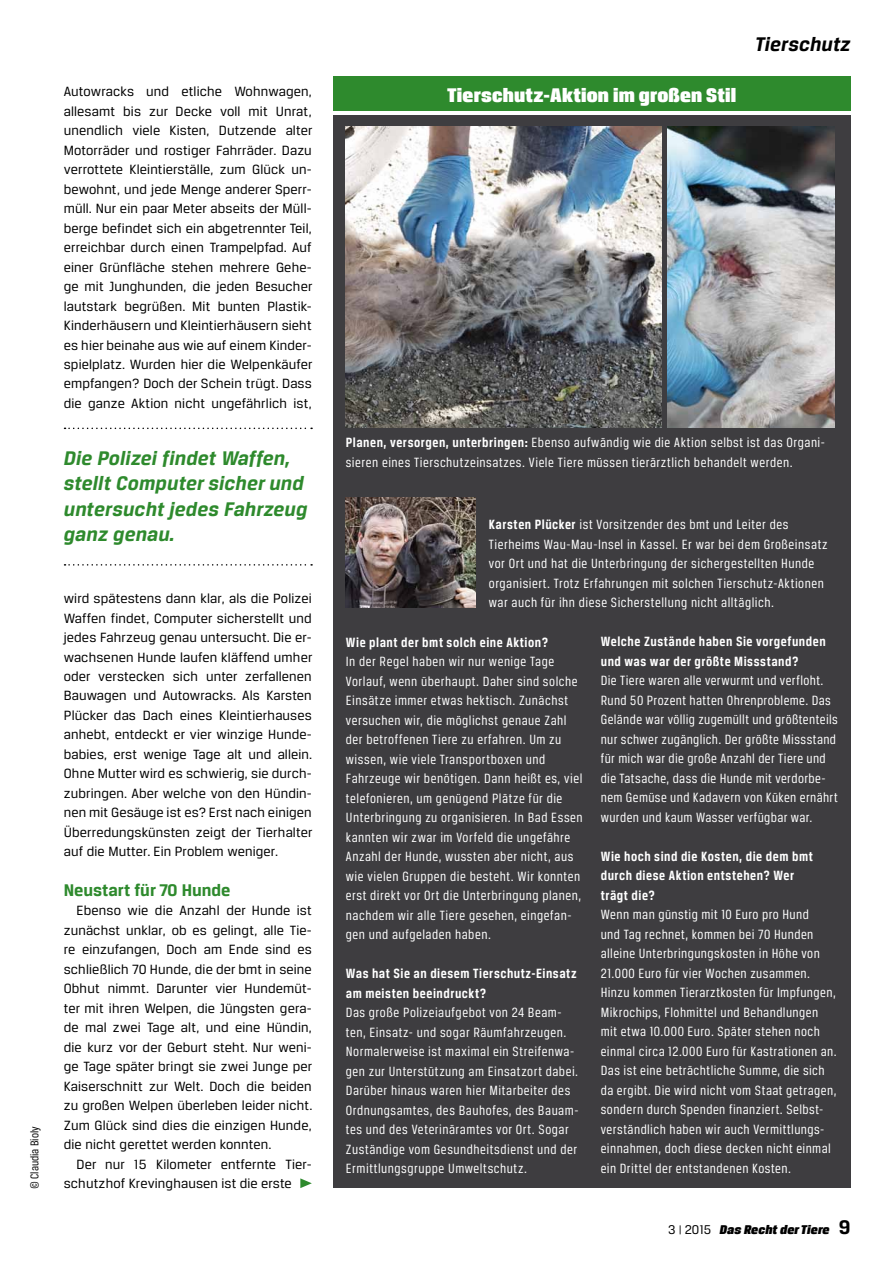
<style>
.page{position:relative;width:893px;height:1263px;background:#fff}
.page>*{position:absolute;margin:0;border:0;box-sizing:border-box;transform-origin:0 0}
.t1{font:italic 700 21px/25.5px "Breuer Text";letter-spacing:.01em;color:#2e8a2d}
.t2{font:21px "Breuer Headline";letter-spacing:.01em;color:#fff}
.t3{font:italic 700 21px "Breuer Text";letter-spacing:.01em;color:#000}
.t4{font:700 18px "Breuer Text";color:#2e8a2d}
.t5{font:14.25px/19.5px "Breuer Condensed";letter-spacing:.03em;color:#fff;scale:1.05 1}
.t6{font:14.25px/19.5px "Breuer Text";letter-spacing:.01em;color:#000;text-align:justify}
.t7{font:700 14.25px/19.5px "Breuer Condensed";letter-spacing:.035em;color:#fff;scale:1.05 1}
.t8{font:italic 13.5px "Breuer Headline";letter-spacing:.01em;color:#000}
.t9{font:12px "Breuer Condensed";color:#000;scale:1.05 1}
.s1{font-weight:700}
.s2{font-family:"Breuer Text";font-style:normal}
.s3{font-family:"Breuer Text";font-style:normal;font-size:10.95px}
.s4{font-family:"Breuer Text";font-weight:700;font-style:normal;font-size:21px}
</style>
<div class="page">
<svg style="left:65px;top:428px;width:247px;height:1px"></svg>
<svg style="left:65px;top:564px;width:247px;height:2px"></svg>
<div style="left:333px;top:116px;width:517px;height:1072px;background:#3e3d40"></div>
<div style="left:333px;top:77px;width:517px;height:34px;background:#2e8a2d"></div>
<img style="left:346px;top:126px;width:316px;height:302px">
<img style="left:667px;top:126px;width:168px;height:302px">
<svg style="left:300px;top:1178px;width:12px;height:10px"></svg>
<img style="left:345px;top:498px;width:131px;height:109px">
<p class="t9" style="left:28px;top:1189px;width:61px;rotate:-90deg">© Claudia Bioly</p>
<p class="t6" style="left:64px;top:81px;width:250px">Autowracks und etliche Wohnwagen, allesamt bis zur Decke voll mit Unrat, unendlich viele Kisten, Dutzende alter Motorräder und rostiger Fahrräder. Dazu verrottete Kleintierställe, zum Glück un&shy;bewohnt, und jede Menge anderer Sperr&shy;müll. Nur ein paar Meter abseits der Müll&shy;berge befindet sich ein abgetrennter Teil, erreichbar durch einen Trampelpfad. Auf einer Grünfläche stehen mehrere Gehe&shy;ge mit Junghunden, die jeden Besucher lautstark begrüßen. Mit bunten Plastik-Kinderhäusern und Kleintierhäusern sieht es hier beinahe aus wie auf einem Kinder&shy;spielplatz. Wurden hier die Welpenkäufer empfangen? Doch der Schein trügt. Dass die ganze Aktion nicht ungefährlich ist,</p>
<h1 class="t1" style="left:64px;top:445px;width:245px">Die Polizei findet Waffen, stellt Computer sicher und untersucht jedes Fahrzeug ganz genau.</h1>
<p class="t6" style="left:64px;top:588px;width:250px">wird spätestens dann klar, als die Polizei Waffen findet, Computer sicherstellt und jedes Fahrzeug genau untersucht. Die er&shy;wachsenen Hunde laufen kläffend umher oder verstecken sich unter zerfallenen Bauwagen und Autowracks. Als Karsten Plücker das Dach eines Kleintierhauses anhebt, entdeckt er vier winzige Hunde&shy;babies, erst wenige Tage alt und allein.<br>Ohne Mutter wird es schwierig, sie durch&shy;zubringen. Aber welche von den Hündin&shy;nen mit Gesäuge ist es? Erst nach einigen Überredungskünsten zeigt der Tierhalter auf die Mutter. Ein Problem weniger.</p>
<p class="t4" style="left:64px;top:879px;width:168px">Neustart für 70 Hunde</p>
<p class="t6" style="left:64px;top:900px;width:250px;text-indent:13px">Ebenso wie die Anzahl der Hunde ist zunächst unklar, ob es gelingt, alle Tie&shy;re einzufangen, Doch am Ende sind es schließlich 70 Hunde, die der bmt in seine Obhut nimmt. Darunter vier Hundemüt&shy;ter mit ihren Welpen, die Jüngsten gera&shy;de mal zwei Tage alt, und eine Hündin, die kurz vor der Geburt steht. Nur weni&shy;ge Tage später bringt sie zwei Junge per Kaiserschnitt zur Welt. Doch die beiden zu großen Welpen überleben leider nicht.<br>Zum Glück sind dies die einzigen Hunde, die nicht gerettet werden konnten.</p>
<p class="t6" style="left:77px;top:1154px;width:237px">Der nur 15 Kilometer entfernte Tier-</p>
<p class="t6" style="left:64px;top:1173px;width:230px">schutzhof Krevinghausen ist die erste</p>
<h1 class="t2" style="left:447px;top:83px;width:291px">Tierschutz-Aktion im großen Stil</h1>
<h1 class="t3" style="left:755px;top:32px;width:97px">Tierschutz</h1>
<p class="t5" style="left:346px;top:432px;width:458px"><span class="s1">Planen, versorgen, unterbringen:</span> Ebenso aufwändig wie die Aktion selbst ist das Organi&shy;sieren eines Tierschutzeinsatzes. Viele Tiere müssen tierärztlich behandelt werden.</p>
<p class="t5" style="left:489px;top:515px;width:324px"><span class="s1">Karsten Plücker</span> ist Vorsitzender des bmt und Leiter des Tierheims Wau-Mau-Insel in Kassel. Er war bei dem Großeinsatz vor Ort und hat die Unterbringung der sichergestellten Hunde organisiert. Trotz Erfahrungen mit solchen Tierschutz-Aktionen war auch für ihn diese Sicherstellung nicht alltäglich.</p>
<p class="t7" style="left:346px;top:632px;width:194px">Wie plant der bmt solch eine Aktion?</p>
<p class="t5" style="left:346px;top:651px;width:227px">In der Regel haben wir nur wenige Tage Vorlauf, wenn überhaupt. Daher sind solche Einsätze immer etwas hektisch. Zunächst versuchen wir, die möglichst genaue Zahl der betroffenen Tiere zu erfahren. Um zu wissen, wie viele Transportboxen und Fahrzeuge wir benötigen. Dann heißt es, viel telefonieren, um genügend Plätze für die Unterbringung zu organisieren. In Bad Essen kannten wir zwar im Vorfeld die ungefähre Anzahl der Hunde, wussten aber nicht, aus wie vielen Gruppen die besteht. Wir konnten erst direkt vor Ort die Unterbringung planen, nachdem wir alle Tiere gesehen, eingefan&shy;gen und aufgeladen haben.</p>
<p class="t7" style="left:346px;top:963px;width:221px">Was hat Sie an diesem Tierschutz-Einsatz am meisten beeindruckt?</p>
<p class="t5" style="left:346px;top:1002px;width:223px">Das große Polizeiaufgebot von 24 Beam&shy;ten, Einsatz- und sogar Räumfahrzeugen.<br>Normalerweise ist maximal ein Streifenwa&shy;gen zur Unterstützung am Einsatzort dabei.<br>Darüber hinaus waren hier Mitarbeiter des Ordnungsamtes, des Bauhofes, des Bauam&shy;tes und des Veterinäramtes vor Ort. Sogar Zuständige vom Gesundheitsdienst und der Ermittlungsgruppe Umweltschutz.</p>
<p class="t7" style="left:601px;top:632px;width:216px">Welche Zustände haben Sie vorgefunden und was war der größte Missstand?</p>
<p class="t5" style="left:601px;top:671px;width:227px">Die Tiere waren alle verwurmt und verfloht.<br>Rund 50 Prozent hatten Ohrenprobleme. Das Gelände war völlig zugemüllt und größtenteils nur schwer zugänglich. Der größte Missstand für mich war die große Anzahl der Tiere und die Tatsache, dass die Hunde mit verdorbe&shy;nem Gemüse und Kadavern von Küken ernährt wurden und kaum Wasser verfügbar war.</p>
<p class="t7" style="left:601px;top:846px;width:203px">Wie hoch sind die Kosten, die dem bmt durch diese Aktion entstehen? Wer trägt die?</p>
<p class="t5" style="left:601px;top:905px;width:226px">Wenn man günstig mit 10 Euro pro Hund<br>und Tag rechnet, kommen bei 70 Hunden alleine Unterbringungskosten in Höhe von 21.000 Euro für vier Wochen zusammen.<br>Hinzu kommen Tierarztkosten für Impfungen, Mikrochips, Flohmittel und Behandlungen mit etwa 10.000 Euro. Später stehen noch einmal circa 12.000 Euro für Kastrationen an.<br>Das ist eine beträchtliche Summe, die sich da ergibt. Die wird nicht vom Staat getragen, sondern durch Spenden finanziert. Selbst&shy;verständlich haben wir auch Vermittlungs&shy;einnahmen, doch diese decken nicht einmal ein Drittel der entstandenen Kosten.</p>
<p class="t8" style="left:668px;top:1222px;width:184px"><span class="s2">3</span> <span class="s3">|</span> <span class="s2">2015</span> Das Recht der Tiere <span class="s4">9</span></p>
</div>
